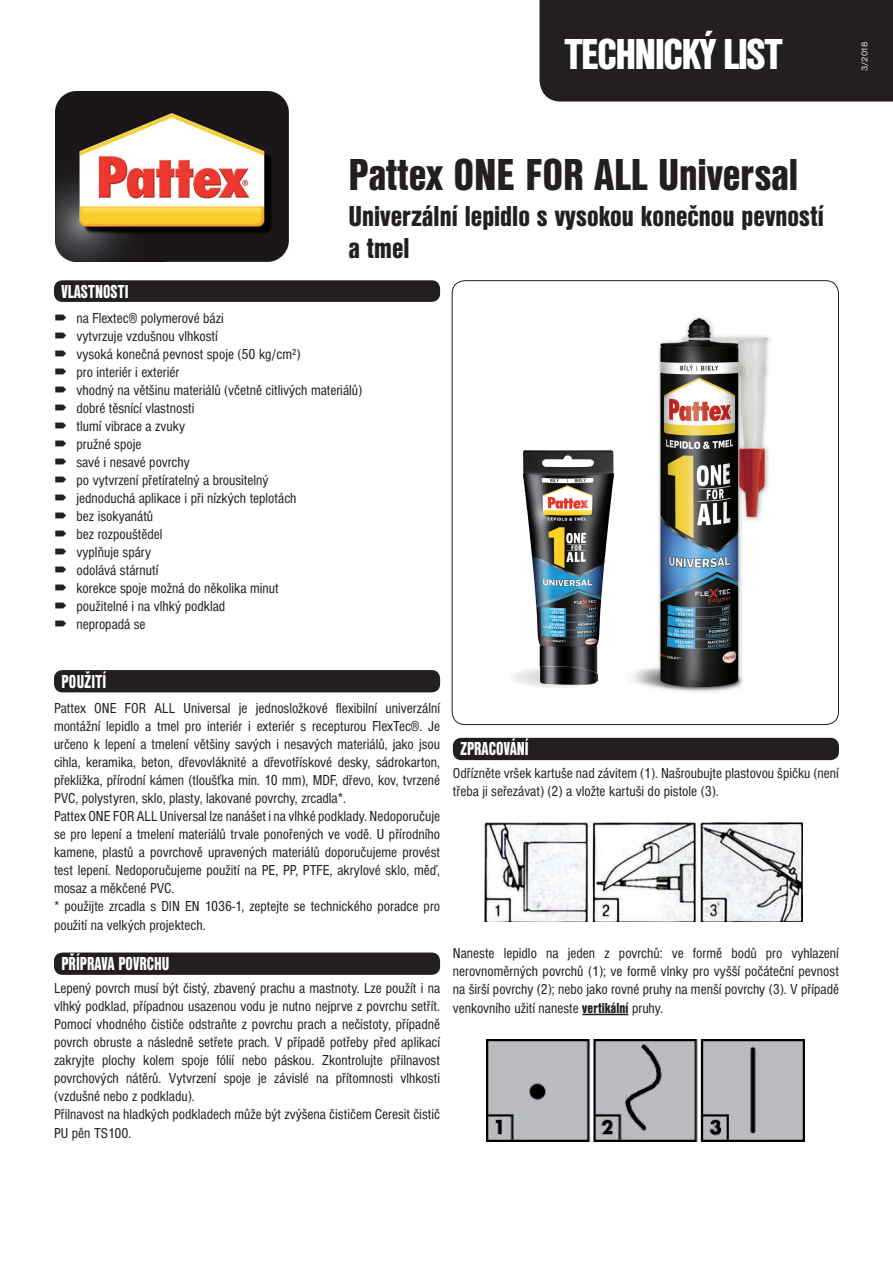
<style>
.page{position:relative;width:893px;height:1263px;background:#fff}
.page>*{position:absolute;margin:0;border:0;box-sizing:border-box;transform-origin:0 0}
.t1{font:46.5px "Nimbus Sans DOT Blac Cond";letter-spacing:-.005em;color:#231f20}
.t2{font:45px "Nimbus Sans DOT Blac Cond";letter-spacing:-.04em;color:#fff}
.t3{font:30px/31.5px "Nimbus Sans DOT Blac Cond";color:#231f20}
.t4{font:19.5px "Nimbus Sans DOT Blac Cond";color:#fff;scale:.85 1}
.t5{font:condensed 15px/18px "Nimbus Sans DOT";color:#231f20}
.t6{font:9px "Nimbus Sans DOT";color:#fff}
.s1{font-family:"Nimbus Sans DOT Blac Cond";font-stretch:normal}
</style>
<div class="page">
<div style="left:539px;top:0;width:354px;height:102px;background:#231f20"></div>
<div style="left:54px;top:280px;width:386px;height:22px;background:#231f20;border-radius:9px"></div>
<div style="left:54px;top:670px;width:386px;height:22px;background:#231f20;border-radius:9px"></div>
<div style="left:54px;top:952px;width:386px;height:23px;background:#231f20;border-radius:9px"></div>
<hr style="left:582px;top:1014px;width:46px;height:1px;background:#231f20">
<div style="left:453px;top:738px;width:386px;height:22px;background:#231f20;border-radius:9px"></div>
<img style="left:636px;top:316px;width:134px;height:376px">
<img style="left:56px;top:91px;width:233px;height:171px">
<img style="left:485px;top:823px;width:318px;height:98px">
<img style="left:486px;top:1040px;width:318px;height:101px">
<img style="left:523px;top:450px;width:91px;height:207px">
<img style="left:539px;top:657px;width:59px;height:9px">
<img style="left:514px;top:666px;width:84px;height:22px">
<h2 class="t2" style="left:564px;top:28px;width:220px">TECHNICKÝ LIST</h2>
<p class="t6" style="left:860px;top:71px;width:31px;rotate:-90deg">3/2018</p>
<h1 class="t1" style="left:348px;top:148px;width:451px">Pattex ONE FOR ALL Universal</h1>
<h3 class="t3" style="left:348px;top:201px;width:477px">Univerzální lepidlo s vysokou konečnou pevností a tmel</h3>
<h3 class="t4" style="left:62px;top:280px;width:80px">VLASTNOSTI</h3>
<p class="t5" style="left:77px;top:309px;width:287px">na Flextec® polymerové bázi<br>vytvrzuje vzdušnou vlhkostí<br>vysoká konečná pevnost spoje (50 kg/cm²)<br>pro interiér i exteriér<br>vhodný na většinu materiálů (včetně citlivých materiálů) dobré těsnící vlastnosti<br>tlumí vibrace a zvuky<br>pružné spoje<br>savé i nesavé povrchy<br>po vytvrzení přetíratelný a brousitelný<br>jednoduchá aplikace i při nízkých teplotách<br>bez isokyanátů<br>bez rozpouštědel<br>vyplňuje spáry<br>odolává stárnutí<br>korekce spoje možná do několika minut<br>použitelné i na vlhký podklad<br>nepropadá se</p>
<h3 class="t4" style="left:62px;top:670px;width:54px">POUŽITÍ</h3>
<p class="t5" style="left:54px;top:700px;width:388px">Pattex ONE FOR ALL Universal je jednosložkové flexibilní univerzální montážní lepidlo a tmel pro interiér i exteriér s recepturou FlexTec®. Je určeno k lepení a tmelení většiny savých i nesavých materiálů, jako jsou cihla, keramika, beton, dřevovláknité a dřevotřískové desky, sádrokarton, překližka, přírodní kámen (tloušťka min. 10 mm), MDF, dřevo, kov, tvrzené PVC, polystyren, sklo, plasty, lakované povrchy, zrcadla*.<br>Pattex ONE FOR ALL Universal lze nanášet i na vlhké podklady. Nedoporučuje se pro lepení a tmelení materiálů trvale ponořených ve vodě. U přírodního kamene, plastů a povrchově upravených materiálů doporučujeme provést test lepení. Nedoporučujeme použití na PE, PP, PTFE, akrylové sklo, měď, mosaz a měkčené PVC.<br>* použijte zrcadla s DIN EN 1036-1, zeptejte se technického poradce pro použití na velkých projektech.</p>
<h3 class="t4" style="left:62px;top:952px;width:129px">PŘÍPRAVA POVRCHU</h3>
<p class="t5" style="left:54px;top:979px;width:388px">Lepený povrch musí být čistý, zbavený prachu a mastnoty. Lze použít i na vlhký podklad, případnou usazenou vodu je nutno nejprve z povrchu setřít.<br>Pomocí vhodného čističe odstraňte z povrchu prach a nečistoty, případně povrch obruste a následně setřete prach. V případě potřeby před aplikací zakryjte plochy kolem spoje fólií nebo páskou. Zkontrolujte přilnavost povrchových nátěrů. Vytvrzení spoje je závislé na přítomnosti vlhkosti (vzdušné nebo z podkladu).<br>Přilnavost na hladkých podkladech může být zvýšena čističem Ceresit čistič PU pěn TS100.</p>
<h3 class="t4" style="left:460px;top:738px;width:82px">ZPRACOVÁNÍ</h3>
<p class="t5" style="left:453px;top:764px;width:388px">Odřízněte vršek kartuše nad závitem (1). Našroubujte plastovou špičku (není třeba ji seřezávat) (2) a vložte kartuši do pistole (3).</p>
<p class="t5" style="left:453px;top:944px;width:388px;text-align:justify">Naneste lepidlo na jeden z povrchů: ve formě bodů pro vyhlazení nerovnoměrných povrchů (1); ve formě vlnky pro vyšší počáteční pevnost na širší povrchy (2); nebo jako rovné pruhy na menší povrchy (3). V případě venkovního užití naneste <span class="s1">vertikální</span> pruhy.</p>
</div>
